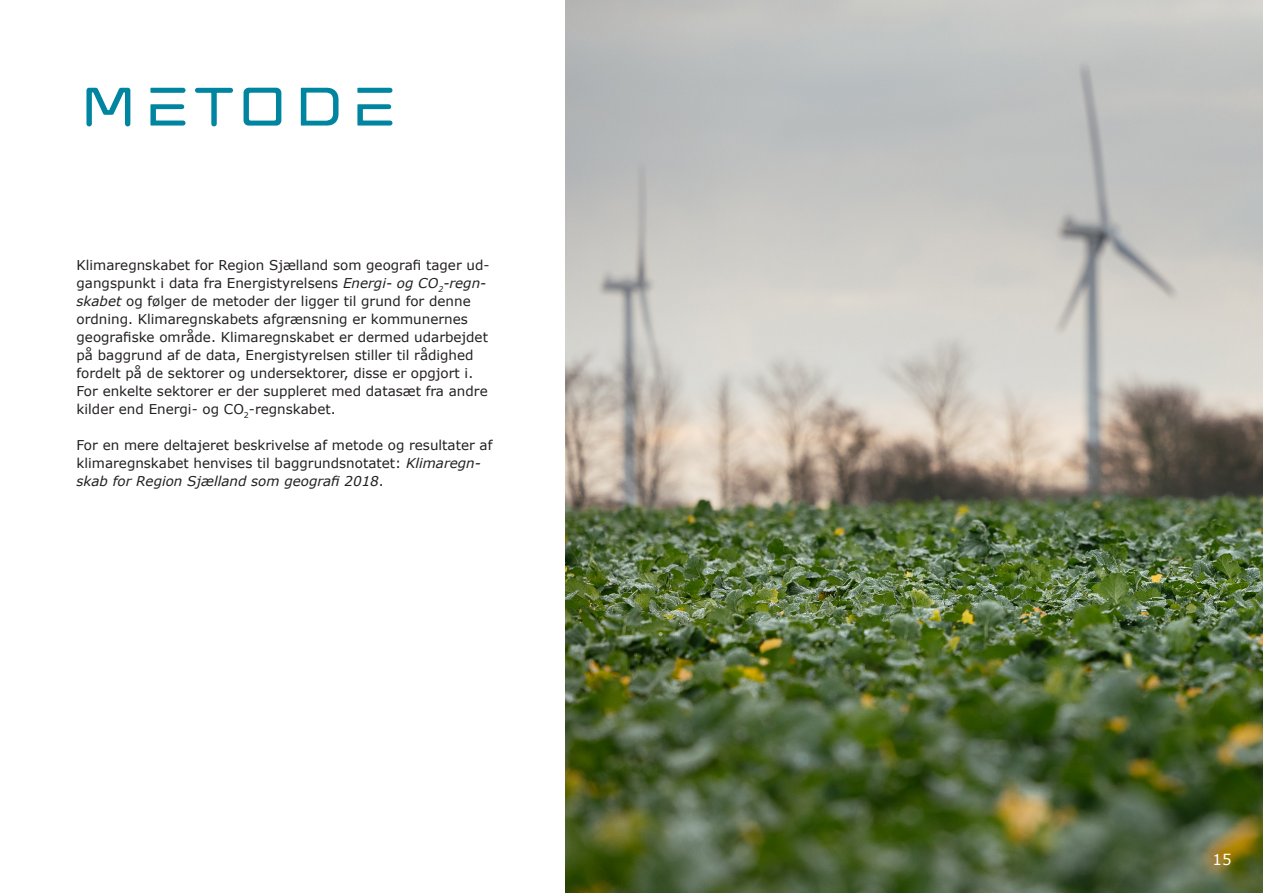
<style>
.page{position:relative;width:1263px;height:893px;background:#fff}
.page>*{position:absolute;margin:0;border:0;box-sizing:border-box;transform-origin:0 0}
.t1{font:54px "REGIONSJAELLANDAABEN";color:#0085a1}
.t2{font:15px "Verdana";color:#fff}
.t3{font:13.5px/18px "Verdana";color:#231f20}
.s1{font-style:italic}
</style>
<div class="page">
<img style="left:566px;top:0;width:697px;height:893px">
<p class="t1" style="left:77px;top:73px;width:326px">METODE</p>
<p class="t3" style="left:77px;top:256px;width:414px">Klimaregnskabet for Region Sjælland som geografi tager ud&shy;gangspunkt i data fra Energistyrelsens <span class="s1">Energi- og CO</span><sub>2</sub><span class="s1">-regn&shy;skabet</span> og følger de metoder der ligger til grund for denne ordning. Klimaregnskabets afgrænsning er kommunernes geografiske område. Klimaregnskabet er dermed udarbejdet på baggrund af de data, Energistyrelsen stiller til rådighed fordelt på de sektorer og undersektorer, disse er opgjort i.<br>For enkelte sektorer er der suppleret med datasæt fra andre kilder end Energi- og CO<sub>2</sub>-regnskabet.</p>
<p class="t3" style="left:77px;top:436px;width:417px">For en mere deltajeret beskrivelse af metode og resultater af klimaregnskabet henvises til baggrundsnotatet: <span class="s1">Klimaregn&shy;skab for Region Sjælland som geografi 2018</span>.</p>
<p class="t2" style="left:1212px;top:850px;width:21px">15</p>
</div>
